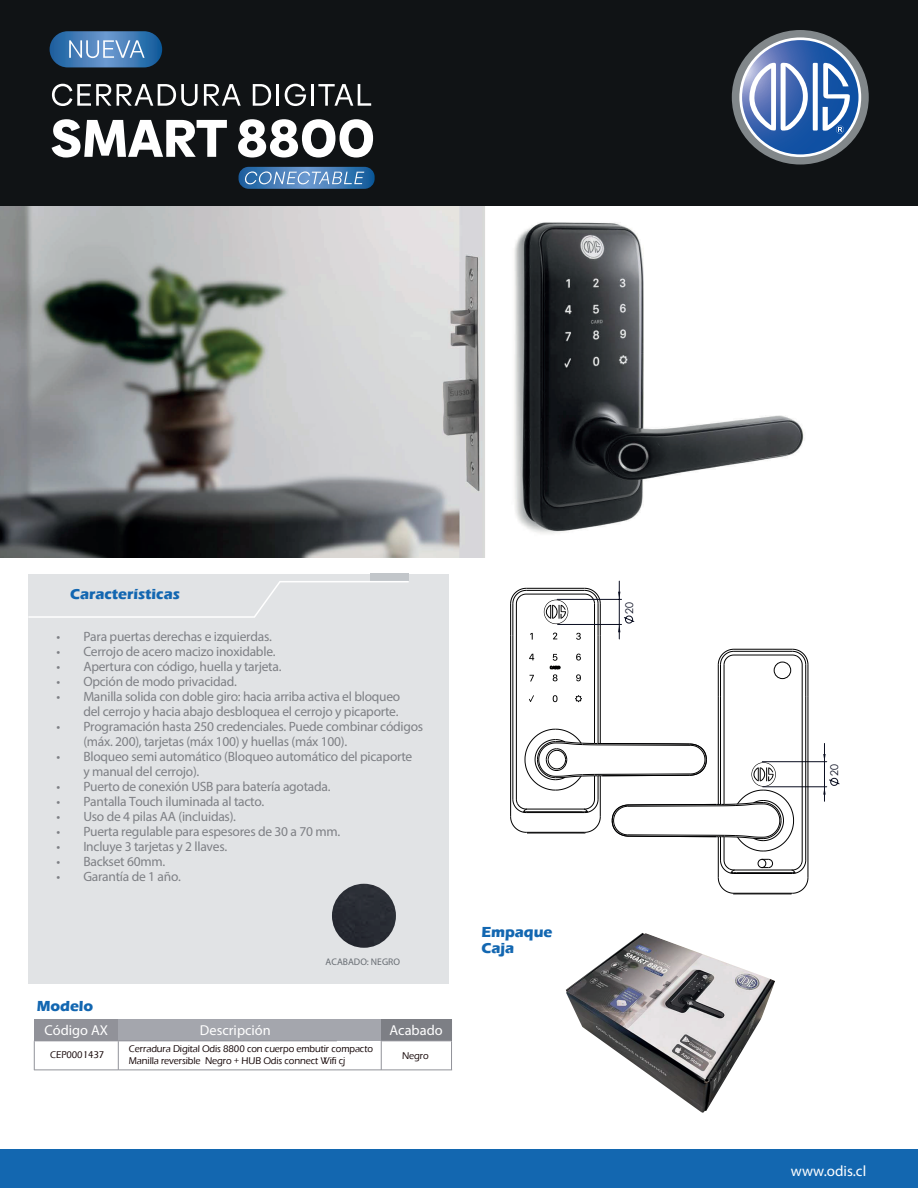
<style>
.page{position:relative;width:918px;height:1188px;background:#fff}
.page>*{position:absolute;margin:0;border:0;box-sizing:border-box;transform-origin:0 0}
.t1{font:700 15px/15.3px "Eras ITC";letter-spacing:-.005em;color:#1367b1}
.t2{font:15px "Myriad Pro";color:#fff}
.t3{font:14.4px "Myriad Pro";color:#fff}
.t4{font:13.5px/15px "Myriad Pro";letter-spacing:-.02em;color:#7e8085}
.t5{font:10.65px "Century Gothic";color:#090d20}
.t6{font:500 10.05px/12px "Eras ITC";letter-spacing:-.01em;color:#120304;scale:.95 1}
.t7{font:9.6px "Myriad Pro";color:#686d73}
</style>
<div class="page">
<img style="left:0;top:205px;width:918px;height:352px">
<div style="left:0;top:1150px;width:918px;height:38px;background:#1367b0"></div>
<div style="left:28px;top:574px;width:420px;height:409px;background:#e1e3e5"></div>
<div style="left:370px;top:574px;width:39px;height:7px;background:#c2c6ca"></div>
<svg style="left:28px;top:581px;width:381px;height:37px"></svg>
<div style="left:332px;top:884px;width:64px;height:64px;background:#292d34;border-radius:32px"></div>
<div style="left:34px;top:1019px;width:84px;height:22px;background:#919299"></div>
<div style="left:118px;top:1019px;width:323px;height:22px;background:#a4a6ad"></div>
<div style="left:381px;top:1019px;width:71px;height:22px;background:#7d7f85"></div>
<hr style="left:118px;top:1040px;width:219px;height:1px;background:#919299">
<svg style="left:34px;top:1041px;width:1px;height:29px"></svg>
<svg style="left:118px;top:1041px;width:1px;height:29px"></svg>
<hr style="left:381px;top:1040px;width:71px;height:1px;background:#919299">
<svg style="left:381px;top:1041px;width:1px;height:29px"></svg>
<hr style="left:34px;top:1070px;width:84px;height:1px;background:#919299">
<hr style="left:118px;top:1070px;width:219px;height:1px;background:#919299">
<hr style="left:337px;top:1070px;width:115px;height:1px;background:#919299">
<svg style="left:451px;top:1040px;width:1px;height:30px"></svg>
<div style="left:0;top:0;width:918px;height:205px;background:#101315"></div>
<svg style="left:50px;top:31px;width:112px;height:36px;background:#3c77b1"></svg>
<svg style="left:69px;top:40px;width:76px;height:18px"></svg>
<svg style="left:52px;top:84px;width:59px;height:22px"></svg>
<svg style="left:117px;top:84px;width:81px;height:22px"></svg>
<svg style="left:204px;top:84px;width:37px;height:22px"></svg>
<svg style="left:253px;top:84px;width:18px;height:22px"></svg>
<hr style="left:277px;top:84px;width:2px;height:22px;background:#fff">
<svg style="left:285px;top:84px;width:21px;height:22px"></svg>
<hr style="left:311px;top:84px;width:3px;height:22px;background:#fff">
<svg style="left:318px;top:84px;width:53px;height:22px"></svg>
<svg style="left:0;top:119px;width:575px;height:86px;background:#34393e"></svg>
<svg style="left:732px;top:30px;width:137px;height:135px"></svg>
<svg style="left:742px;top:0;width:176px;height:204px;background:#394557"></svg>
<hr style="left:763px;top:786px;width:64px;height:1px;background:#090d20">
<hr style="left:762px;top:761px;width:65px;height:1px;background:#090d20">
<hr style="left:824px;top:743px;width:1px;height:44px;background:#090d20">
<svg style="left:823px;top:754px;width:17px;height:47px"></svg>
<hr style="left:619px;top:581px;width:1px;height:43px;background:#090d20">
<svg style="left:510px;top:588px;width:299px;height:306px"></svg>
<img style="left:566px;top:933px;width:209px;height:180px">
<p class="t1" style="left:70px;top:587px;width:111px">Características</p>
<p class="t4" style="left:56px;top:628px;width:217px">• Para puertas derechas e izquierdas.</p>
<p class="t4" style="left:56px;top:643px;width:221px">• Cerrojo de acero macizo inoxidable.</p>
<p class="t4" style="left:56px;top:658px;width:227px">• Apertura con código, huella y tarjeta.</p>
<p class="t4" style="left:56px;top:673px;width:182px">• Opción de modo privacidad.</p>
<p class="t4" style="left:56px;top:688px;width:346px;text-align:right">• Manilla solida con doble giro: hacia arriba activa el bloqueo del cerrojo y hacia abajo desbloquea el cerrojo y picaporte.</p>
<p class="t4" style="left:83px;top:718px;width:341px;text-indent:-27px">• Programación hasta 250 credenciales. Puede combinar códigos (máx. 200), tarjetas (máx 100) y huellas (máx 100).</p>
<p class="t4" style="left:83px;top:748px;width:330px;text-indent:-27px">• Bloqueo semi automático (Bloqueo automático del picaporte y manual del cerrojo).</p>
<p class="t4" style="left:56px;top:778px;width:276px">• Puerto de conexión USB para batería agotada.</p>
<p class="t4" style="left:56px;top:793px;width:210px">• Pantalla Touch iluminada al tacto.</p>
<p class="t4" style="left:56px;top:808px;width:181px">• Uso de 4 pilas AA (incluidas).</p>
<p class="t4" style="left:56px;top:823px;width:285px">• Puerta regulable para espesores de 30 a 70 mm.</p>
<p class="t4" style="left:56px;top:838px;width:172px">• Incluye 3 tarjetas y 2 llaves.</p>
<p class="t4" style="left:56px;top:853px;width:110px">• Backset 60mm.</p>
<p class="t4" style="left:56px;top:868px;width:126px">• Garantía de 1 año.</p>
<p class="t1" style="left:37px;top:998px;width:58px">Modelo</p>
<p class="t7" style="left:326px;top:956px;width:76px">ACABADO: NEGRO</p>
<p class="t3" style="left:45px;top:1021px;width:65px">Código AX</p>
<p class="t3" style="left:200px;top:1021px;width:72px">Descripción</p>
<p class="t3" style="left:390px;top:1021px;width:55px">Acabado</p>
<p class="t6" style="left:50px;top:1049px;width:58px">CEP0001437</p>
<p class="t6" style="left:129px;top:1043px;width:258px">Cerradura Digital Odis 8800 con cuerpo embutir compacto<br>Manilla reversible Negro + HUB Odis connect Wifi cj</p>
<p class="t6" style="left:402px;top:1049px;width:30px">Negro</p>
<p class="t1" style="left:481px;top:925px;width:72px">Empaque<br>Caja</p>
<p class="t5" style="left:622px;top:614px;width:13px;rotate:-90deg">20</p>
<p class="t5" style="left:827px;top:776px;width:13px;rotate:-90deg">20</p>
<p class="t2" style="left:791px;top:1161px;width:77px">www.odis.cl</p>
</div>
